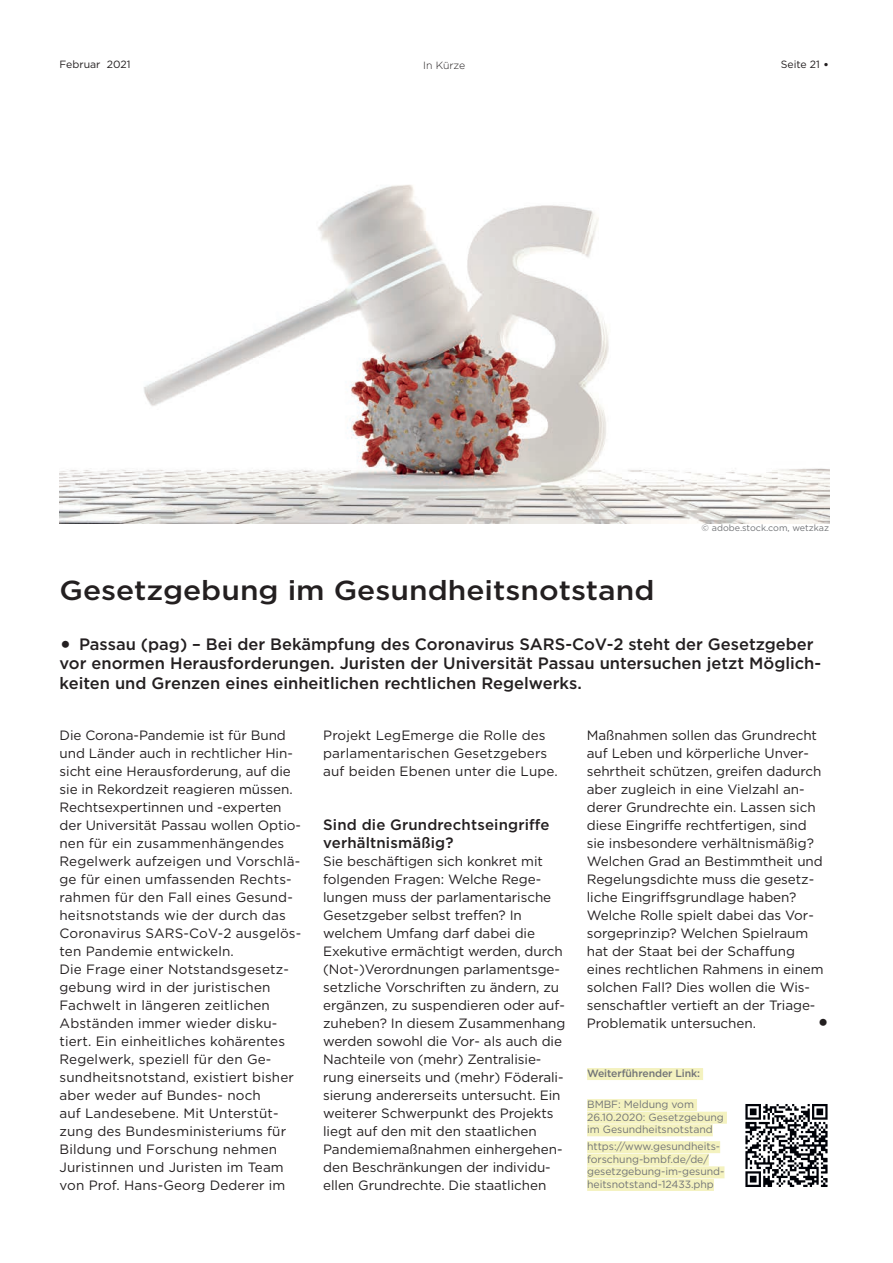
<style>
.page{position:relative;width:893px;height:1263px;background:#fff}
.page>*{position:absolute;margin:0;border:0;box-sizing:border-box;transform-origin:0 0}
.t1{font:500 27.45px "Gotham";color:#231f20;scale:1.09 1}
.t2{font:500 24.75px "Gotham";color:#231f20}
.t3{font:500 16.5px/19.8px "Gotham";color:#231f20}
.t4{font:500 15px/18px "Gotham";letter-spacing:.01em;color:#231f20}
.t5{font:13.5px/18px "Gotham";letter-spacing:-.005em;color:#231f20}
.t6{font:10.5px/12.6px "Gotham";letter-spacing:-.005em;color:#727477}
.t7{font:500 10.5px "Gotham";letter-spacing:-.01em;color:#727477}
.t8{font:10.5px "Gotham";color:#231f20}
.t9{font:300 10.5px "Gotham";letter-spacing:-.01em;color:#231f20}
.t10{font:9px "Gotham";color:#727477}
.s1{font-size:12.6px}
.s2{font-size:24.75px}
</style>
<div class="page">
<img style="left:60px;top:185px;width:769px;height:339px">
<img style="left:745px;top:1104px;width:83px;height:83px">
<div style="left:587px;top:1099px;width:110px;height:12px;background:#f4f2bf"></div>
<div style="left:587px;top:1112px;width:140px;height:12px;background:#f4f2bf"></div>
<div style="left:587px;top:1124px;width:126px;height:12px;background:#f4f2bf"></div>
<div style="left:587px;top:1141px;width:133px;height:12px;background:#f4f2bf"></div>
<div style="left:587px;top:1154px;width:122px;height:12px;background:#f4f2bf"></div>
<div style="left:587px;top:1166px;width:137px;height:12px;background:#f4f2bf"></div>
<div style="left:587px;top:1179px;width:127px;height:12px;background:#f4f2bf"></div>
<div style="left:587px;top:1068px;width:116px;height:12px;background:#f4f2bf"></div>
<p class="t8" style="left:60px;top:58px;width:73px">Februar 2021</p>
<p class="t9" style="left:423px;top:58px;width:44px">In Kürze</p>
<p class="t8" style="left:781px;top:58px;width:50px">Seite 21 <span class="s1">•</span></p>
<h1 class="t1" style="left:60px;top:572px;width:547px">Gesetzgebung im Gesundheitsnotstand</h1>
<p class="t10" style="left:702px;top:522px;width:129px">© adobe.stock.com, wetzkaz</p>
<p class="t3" style="left:60px;top:634px;width:763px"><span class="s2">•</span> Passau (pag) – Bei der Bekämpfung des Coronavirus SARS-CoV-2 steht der Gesetzgeber vor enormen Herausforderungen. Juristen der Universität Passau untersuchen jetzt Möglich&shy;keiten und Grenzen eines einheitlichen rechtlichen Regelwerks.</p>
<p class="t5" style="left:60px;top:725px;width:243px">Die Corona-Pandemie ist für Bund und Länder auch in rechtlicher Hin&shy;sicht eine Herausforderung, auf die sie in Rekordzeit reagieren müssen.<br>Rechtsexpertinnen und -experten der Universität Passau wollen Optio&shy;nen für ein zusammenhängendes Regelwerk aufzeigen und Vorschlä&shy;ge für einen umfassenden Rechts&shy;rahmen für den Fall eines Gesund&shy;heitsnotstands wie der durch das Coronavirus SARS-CoV-2 ausgelös&shy;ten Pandemie entwickeln.<br>Die Frage einer Notstandsgesetz&shy;gebung wird in der juristischen Fachwelt in längeren zeitlichen Abständen immer wieder disku&shy;tiert. Ein einheitliches kohärentes Regelwerk, speziell für den Ge&shy;sundheitsnotstand, existiert bisher aber weder auf Bundes- noch<br>auf Landesebene. Mit Unterstüt&shy;zung des Bundesministeriums für Bildung und Forschung nehmen Juristinnen und Juristen im Team von Prof. Hans-Georg Dederer im</p>
<p class="t5" style="left:323px;top:725px;width:236px">Projekt LegEmerge die Rolle des parlamentarischen Gesetzgebers auf beiden Ebenen unter die Lupe.</p>
<p class="t4" style="left:323px;top:815px;width:228px">Sind die Grundrechtseingriffe verhältnismäßig?</p>
<p class="t5" style="left:323px;top:851px;width:244px">Sie beschäftigen sich konkret mit folgenden Fragen: Welche Rege&shy;lungen muss der parlamentarische Gesetzgeber selbst treffen? In welchem Umfang darf dabei die Exekutive ermächtigt werden, durch (Not-)Verordnungen parlamentsge&shy;setzliche Vorschriften zu ändern, zu ergänzen, zu suspendieren oder auf&shy;zuheben? In diesem Zusammenhang werden sowohl die Vor- als auch die Nachteile von (mehr) Zentralisie&shy;rung einerseits und (mehr) Föderali&shy;sierung andererseits untersucht. Ein weiterer Schwerpunkt des Projekts liegt auf den mit den staatlichen Pandemiemaßnahmen einhergehen&shy;den Beschränkungen der individu&shy;ellen Grundrechte. Die staatlichen</p>
<p class="t5" style="left:587px;top:725px;width:238px">Maßnahmen sollen das Grundrecht auf Leben und körperliche Unver&shy;sehrtheit schützen, greifen dadurch aber zugleich in eine Vielzahl an&shy;derer Grundrechte ein. Lassen sich diese Eingriffe rechtfertigen, sind sie insbesondere verhältnismäßig?<br>Welchen Grad an Bestimmtheit und Regelungsdichte muss die gesetz&shy;liche Eingriffsgrundlage haben?<br>Welche Rolle spielt dabei das Vor&shy;sorgeprinzip? Welchen Spielraum hat der Staat bei der Schaffung eines rechtlichen Rahmens in einem solchen Fall? Dies wollen die Wis&shy;senschaftler vertieft an der Triage-Problematik untersuchen.</p>
<h2 class="t2" style="left:817px;top:1006px;width:14px">•</h2>
<p class="t7" style="left:587px;top:1066px;width:115px">Weiterführender Link:</p>
<p class="t6" style="left:587px;top:1098px;width:138px">BMBF: Meldung vom<br>26.10.2020: Gesetzgebung im Gesundheitsnotstand</p>
<p class="t6" style="left:587px;top:1140px;width:139px">https://www.gesundheits&shy;forschung-bmbf.de/de/ gesetzgebung-im-gesund&shy;heitsnotstand-12433.php</p>
</div>
